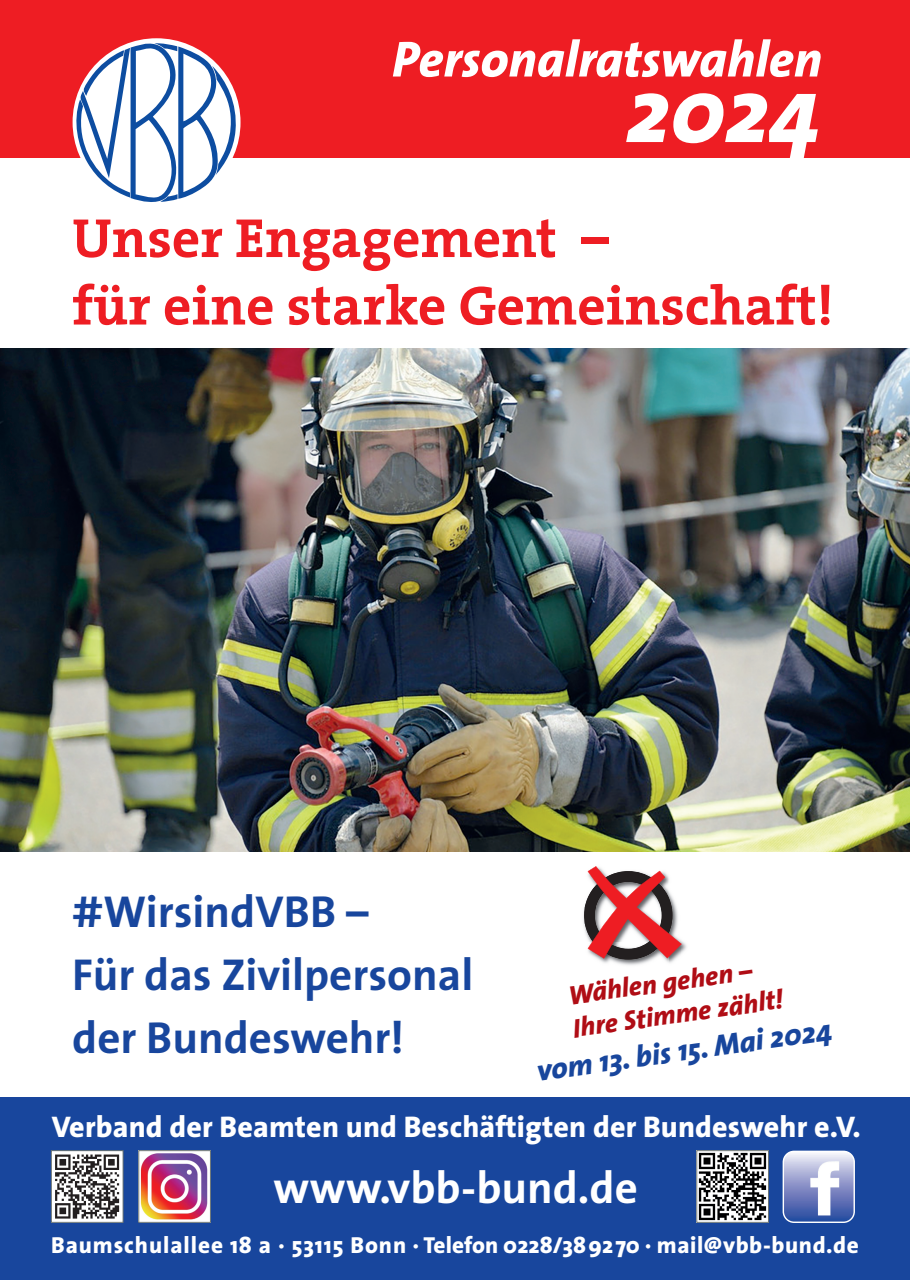
<style>
.page{position:relative;width:910px;height:1280px;background:#fff}
.page>*{position:absolute;margin:0;border:0;box-sizing:border-box;transform-origin:0 0}
.t1{font:italic 800 93px "The Sans";color:#fff}
.t2{font:700 55.5px/67.5px "The Serif";color:#ee1d23}
.t3{font:italic 800 51px "The Sans";color:#fff}
.t4{font:700 45px/63px "The Sans";color:#18469d}
.t5{font:700 45px "The Sans";color:#fff}
.t6{font:800 30px "The Sans";letter-spacing:.005em;color:#fff}
.t7{font:italic 800 30px "The Sans";color:#18469d}
.t8{font:italic 800 27px/33px "The Sans";color:#b00d15}
.t9{font:800 23.25px "The Sans";letter-spacing:.04em;color:#fff}
</style>
<div class="page">
<img style="left:0;top:349px;width:910px;height:502px">
<div style="left:0;top:0;width:910px;height:157px;background:#ee1d23"></div>
<div style="left:73px;top:38px;width:168px;height:168px;border:9px solid #fff;border-radius:50%"></div>
<svg style="left:76px;top:43px;width:160px;height:159px"></svg>
<div style="left:0;top:1097px;width:910px;height:183px;background:#18469d"></div>
<svg style="left:783px;top:1151px;width:70px;height:70px;background:#8a97c9"></svg>
<img style="left:810px;top:1161px;width:29px;height:54px">
<div style="left:783px;top:1151px;width:72px;height:72px;border:1px solid #fff;border-radius:11px"></div>
<img style="left:698px;top:1152px;width:69px;height:69px">
<div style="left:696px;top:1150px;width:73px;height:73px;border:1px solid #697374"></div>
<img style="left:583px;top:911px;width:1px;height:14px">
<img style="left:682px;top:941px;width:5px;height:12px">
<img style="left:599px;top:960px;width:76px;height:5px">
<svg style="left:584px;top:866px;width:98px;height:94px"></svg>
<div style="left:51px;top:1151px;width:72px;height:71px;background:#fff"></div>
<svg style="left:55px;top:1154px;width:64px;height:64px"></svg>
<div style="left:51px;top:1150px;width:72px;height:73px;border:1px solid #697374"></div>
<img style="left:140px;top:1152px;width:69px;height:69px">
<div style="left:138px;top:1150px;width:73px;height:73px;border:1px solid #697374"></div>
<h3 class="t3" style="left:392px;top:16px;width:432px">Personalratswahlen</h3>
<h1 class="t1" style="left:626px;top:32px;width:196px">2024</h1>
<h2 class="t2" style="left:72px;top:203px;width:763px">Unser Engagement –<br>für eine starke Gemeinschaft!</h2>
<h3 class="t4" style="left:72px;top:879px;width:402px">#WirsindVBB –<br>Für das Zivilpersonal der Bundeswehr!</h3>
<p class="t8" style="left:566px;top:979px;width:214px;rotate:-8deg">Wählen gehen –<br>Ihre Stimme zählt!</p>
<p class="t7" style="left:533px;top:1046px;width:300px;rotate:-8deg">vom 13. bis 15. Mai 2024</p>
<p class="t6" style="left:52px;top:1101px;width:811px">Verband der Beamten und Beschäftigten der Bundeswehr e.V.</p>
<h3 class="t5" style="left:274px;top:1149px;width:366px">www.vbb-bund.de</h3>
<p class="t9" style="left:51px;top:1225px;width:809px">Baumschulallee 18 a · 53115 Bonn · Telefon 0228/389270 · mail@vbb-bund.de</p>
</div>
